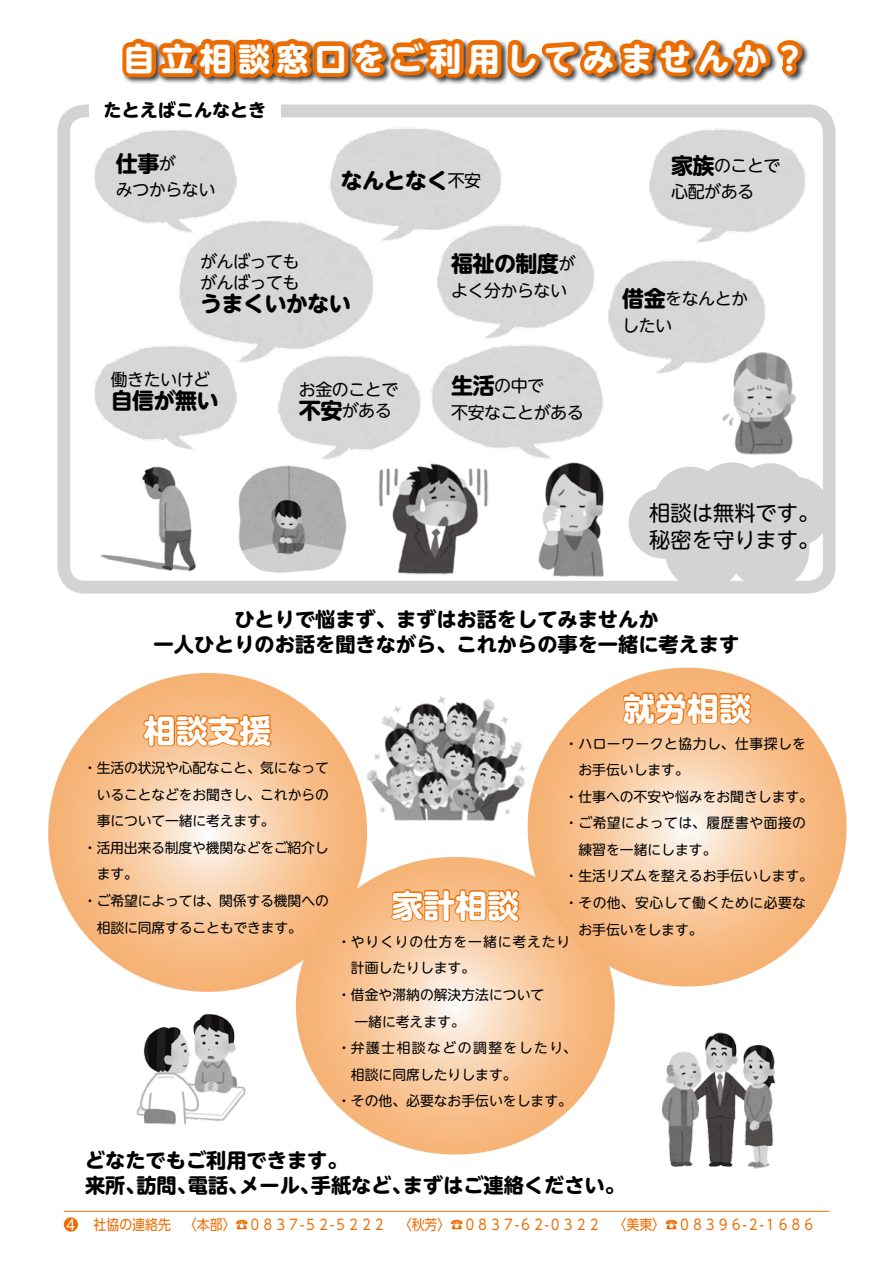
<style>
.page{position:relative;width:893px;height:1263px;background:#fff}
.page>*{position:absolute;margin:0;border:0;box-sizing:border-box;transform-origin:0 0}
.t1{font:700 31.95px "UD Shin M Go Pro";letter-spacing:.2em;color:#fff}
.t2{font:700 22.05px "UD Shin M Go Pro";letter-spacing:-.03em;color:#000}
.t3{font:21.3px/27.6px "UD Shin M Go Pro";color:#000}
.t4{font:700 20.25px/25.5px "UD Shin M Go Pro";color:#000}
.t5{font:700 18px "UD Shin M Go Pro";color:#000}
.t6{font:16.95px/26.5px "UD Shin M Go Pro";letter-spacing:-.03em;color:#000}
.t7{font:14.4px "UD Shin Go Pro";color:#ed6c00;scale:.9 1}
.t8{font:13.8px "UD Shin M Go Pro";color:#000}
.t9{font:13.8px "UD Shin M Go Pro";letter-spacing:.035em;color:#000}
.t10{font:13.8px "UD Shin M Go Pro";letter-spacing:.06em;color:#000}
.t11{font:13.8px "UD Shin M Go Pro";letter-spacing:.105em;color:#000}
.t12{font:13.8px "UD Shin Go Pro";color:#fff}
.s1{font-weight:400;font-size:16.95px}
.s2{font-weight:700;font-size:22.05px}
</style>
<div class="page">
<hr style="left:64px;top:1211px;width:765px;height:1px;background:#ed6c00">
<div style="left:64px;top:1217px;width:14px;height:14px;background:#ed6c00;border-radius:50%"></div>
<img style="left:365px;top:695px;width:163px;height:137px">
<img style="left:722px;top:353px;width:74px;height:102px">
<img style="left:100px;top:466px;width:96px;height:106px">
<img style="left:238px;top:466px;width:109px;height:107px">
<img style="left:379px;top:466px;width:110px;height:109px">
<img style="left:538px;top:467px;width:66px;height:110px">
<img style="left:94px;top:129px;width:143px;height:96px">
<img style="left:94px;top:345px;width:143px;height:105px">
<img style="left:425px;top:346px;width:178px;height:121px">
<img style="left:278px;top:361px;width:143px;height:105px">
<img style="left:330px;top:127px;width:172px;height:114px">
<img style="left:431px;top:219px;width:164px;height:127px">
<img style="left:602px;top:259px;width:168px;height:122px">
<img style="left:649px;top:128px;width:157px;height:115px">
<img style="left:170px;top:213px;width:211px;height:159px">
<svg style="left:122px;top:38px;width:686px;height:46px"></svg>
<svg style="left:48px;top:673px;width:319px;height:319px;background:#f7c494"></svg>
<svg style="left:296px;top:857px;width:319px;height:297px;background:#f8cca4"></svg>
<svg style="left:528px;top:668px;width:318px;height:318px;background:#f7c394"></svg>
<svg style="left:622px;top:691px;width:131px;height:35px;background:#f19343"></svg>
<svg style="left:142px;top:713px;width:131px;height:35px;background:#f29748"></svg>
<svg style="left:390px;top:888px;width:131px;height:35px;background:#f29748"></svg>
<div style="left:57px;top:105px;width:779px;height:489px;border:13px solid #d3d3d4;border-radius:21px"></div>
<svg style="left:629px;top:462px;width:201px;height:128px"></svg>
<div style="left:89px;top:102px;width:192px;height:18px;background:#fff"></div>
<img style="left:662px;top:1032px;width:114px;height:137px">
<img style="left:136px;top:1014px;width:110px;height:111px">
<h1 class="t1" style="left:85px;top:32px;width:722px">　自立相談窓口をご利用してみませんか？</h1>
<h3 class="t5" style="left:104px;top:96px;width:164px">たとえばこんなとき</h3>
<h2 class="t2" style="left:116px;top:145px;width:61px">仕事<span class="s1">が</span></h2>
<p class="t6" style="left:116px;top:176px;width:101px">みつからない</p>
<h2 class="t2" style="left:341px;top:162px;width:142px">なんとなく<span class="s1">不安</span></h2>
<p class="t6" style="left:671px;top:151px;width:111px"><span class="s2">家族</span>のことで心配がある</p>
<p class="t6" style="left:200px;top:250px;width:101px;line-height:21.3px">がんばってもがんばっても</p>
<h2 class="t2" style="left:200px;top:286px;width:152px">うまくいかない</h2>
<p class="t6" style="left:111px;top:366px;width:101px">働きたいけど</p>
<h2 class="t2" style="left:111px;top:383px;width:109px">自信が無い</h2>
<p class="t6" style="left:299px;top:378px;width:101px;line-height:21.3px">お金のことで<span class="s2">不安</span>がある</p>
<h2 class="t2" style="left:451px;top:246px;width:126px">福祉の制度<span class="s1">が</span></h2>
<p class="t6" style="left:451px;top:276px;width:117px">よく分からない</p>
<p class="t6" style="left:622px;top:285px;width:127px"><span class="s2">借金</span>をなんとかしたい</p>
<p class="t6" style="left:451px;top:371px;width:134px"><span class="s2">生活</span>の中で<br>不安なことがある</p>
<h3 class="t3" style="left:649px;top:497px;width:172px">相談は無料です。秘密を守ります。</h3>
<h3 class="t4" style="left:154px;top:605px;width:587px;text-align:center">ひとりで悩まず、まずはお話をしてみませんか<br>一人ひとりのお話を聞きながら、これからの事を一緒に考えます</h3>
<h1 class="t1" style="left:144px;top:704px;width:129px">相談支援</h1>
<p class="t8" style="left:83px;top:757px;width:247px">・生活の状況や心配なこと、気になって</p>
<p class="t8" style="left:97px;top:783px;width:234px">いることなどをお聞きし、これからの</p>
<p class="t8" style="left:97px;top:810px;width:179px">事について一緒に考えます。</p>
<p class="t8" style="left:83px;top:836px;width:247px">・活用出来る制度や機関などをご紹介し</p>
<p class="t8" style="left:97px;top:863px;width:43px">ます。</p>
<p class="t8" style="left:83px;top:889px;width:247px">・ご希望によっては、関係する機関への</p>
<p class="t8" style="left:97px;top:916px;width:207px">相談に同席することもできます。</p>
<h1 class="t1" style="left:623px;top:682px;width:129px">就労相談</h1>
<p class="t9" style="left:565px;top:732px;width:243px">・ハローワークと協力し、仕事探しを</p>
<p class="t8" style="left:578px;top:759px;width:112px">お手伝いします。</p>
<p class="t8" style="left:565px;top:785px;width:250px">・仕事への不安や悩みをお聞きします。</p>
<p class="t9" style="left:565px;top:812px;width:243px">・ご希望によっては、履歴書や面接の</p>
<p class="t8" style="left:578px;top:838px;width:140px">練習を一緒にします。</p>
<p class="t8" style="left:565px;top:865px;width:250px">・生活リズムを整えるお手伝いします。</p>
<p class="t9" style="left:565px;top:891px;width:243px">・その他、安心して働くために必要な</p>
<p class="t8" style="left:578px;top:918px;width:126px">お手伝いをします。</p>
<h1 class="t1" style="left:392px;top:879px;width:129px">家計相談</h1>
<p class="t10" style="left:337px;top:930px;width:235px">・やりくりの仕方を一緒に考えたり</p>
<p class="t8" style="left:351px;top:957px;width:126px">計画したりします。</p>
<p class="t8" style="left:337px;top:984px;width:209px">・借金や滞納の解決方法について</p>
<p class="t8" style="left:341px;top:1010px;width:126px">　一緒に考えます。</p>
<p class="t11" style="left:337px;top:1037px;width:241px">・弁護士相談などの調整をしたり、</p>
<p class="t8" style="left:351px;top:1063px;width:167px">相談に同席したりします。</p>
<p class="t8" style="left:337px;top:1090px;width:236px">・その他、必要なお手伝いをします。</p>
<h3 class="t4" style="left:85px;top:1146px;width:541px">どなたでもご利用できます。<br>来所、訪問、電話、メール、手紙など、まずはご連絡ください。</h3>
<p class="t12" style="left:66px;top:1213px;width:11px">4</p>
<p class="t7" style="left:94px;top:1213px;width:804px">社協の連絡先　〈本部〉☎０８３７-５２-５２２２　〈秋芳〉☎０８３７-６２-０３２２　〈美東〉☎０８３９６-２-１６８６</p>
</div>
